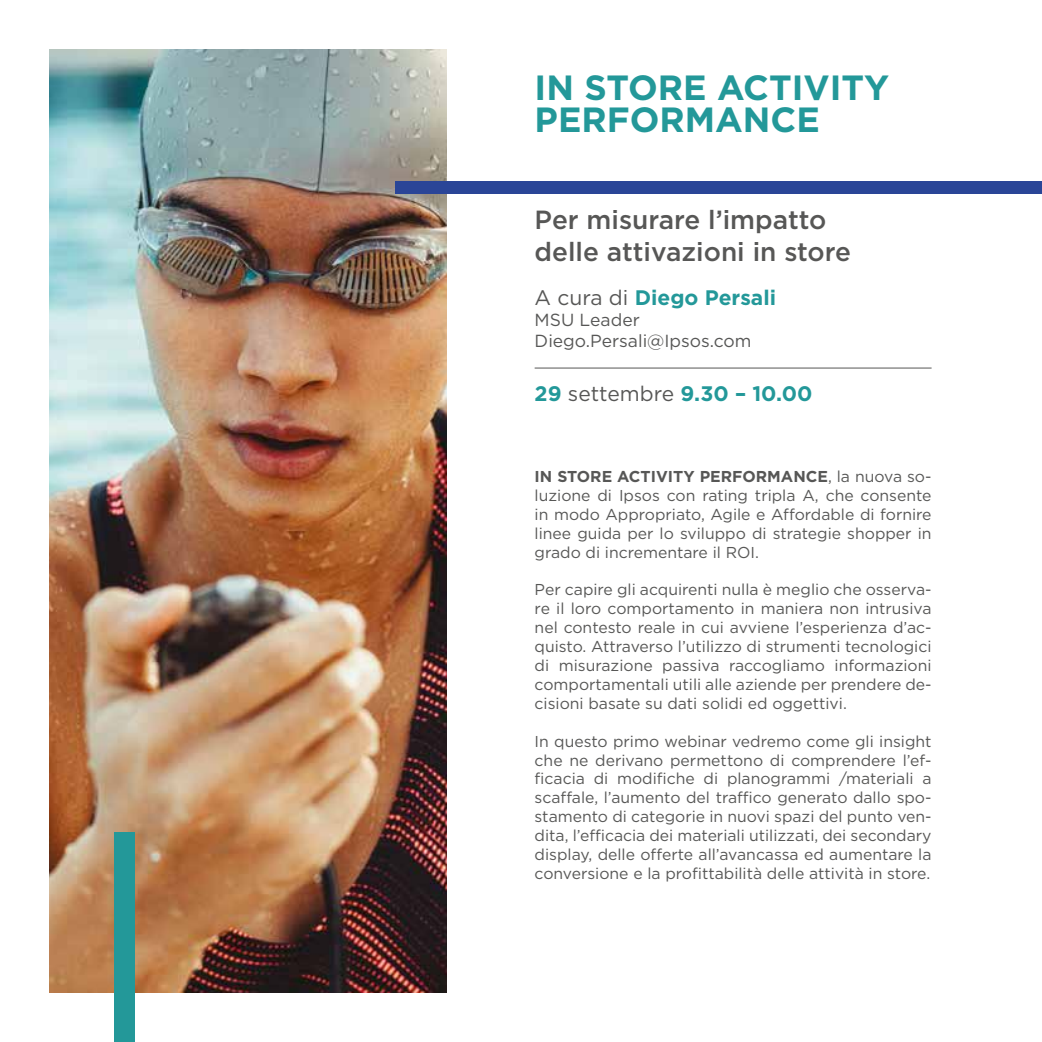
<style>
.page{position:relative;width:1042px;height:1042px;background:#fff}
.page>*{position:absolute;margin:0;border:0;box-sizing:border-box;transform-origin:0 0}
.t1{font:700 35px/31.5px "Gotham";color:#239899}
.t2{font:500 26.25px/31.5px "Gotham";color:#575756}
.t3{font:700 21px "Gotham";color:#239899}
.t4{font:17.5px/21px "Gotham";color:#575756}
.t5{font:15.75px/18.9px "Gotham";color:#575756;text-align:justify}
.s1{font-weight:400;color:#575756}
.s2{font-weight:700}
</style>
<div class="page">
<img style="left:50px;top:50px;width:396px;height:942px">
<div style="left:114px;top:832px;width:20px;height:210px;background:#239899"></div>
<div style="left:395px;top:181px;width:647px;height:13px;background:#2a4597"></div>
<hr style="left:535px;top:368px;width:396px;height:1px;background:#575756">
<h1 class="t1" style="left:535px;top:71px;width:356px">IN STORE ACTIVITY<br>PERFORMANCE</h1>
<h2 class="t2" style="left:535px;top:203px;width:318px">Per misurare l’impatto delle attivazioni in store</h2>
<h3 class="t3" style="left:535px;top:285px;width:243px"><span class="s1">A cura di</span> Diego Persali</h3>
<p class="t4" style="left:535px;top:309px;width:218px">MSU Leader<br>Diego.Persali@Ipsos.com</p>
<h3 class="t3" style="left:535px;top:382px;width:279px">29 <span class="s1">settembre</span> 9.30 – 10.00</h3>
<p class="t5" style="left:535px;top:467px;width:398px"><span class="s2">IN STORE ACTIVITY PERFORMANCE</span>, la nuova so&shy;luzione di Ipsos con rating tripla A, che consente in modo Appropriato, Agile e Affordable di fornire linee guida per lo sviluppo di strategie shopper in grado di incrementare il ROI.</p>
<p class="t5" style="left:535px;top:580px;width:398px">Per capire gli acquirenti nulla è meglio che osserva&shy;re il loro comportamento in maniera non intrusiva nel contesto reale in cui avviene l’esperienza d’ac&shy;quisto. Attraverso l’utilizzo di strumenti tecnologici di misurazione passiva raccogliamo informazioni comportamentali utili alle aziende per prendere de&shy;cisioni basate su dati solidi ed oggettivi.</p>
<p class="t5" style="left:535px;top:731px;width:398px">In questo primo webinar vedremo come gli insight che ne derivano permettono di comprendere l’ef&shy;ficacia di modifiche di planogrammi /materiali a scaffale, l’aumento del traffico generato dallo spo&shy;stamento di categorie in nuovi spazi del punto ven&shy;dita, l’efficacia dei materiali utilizzati, dei secondary display, delle offerte all’avancassa ed aumentare la conversione e la profittabilità delle attività in store.</p>
</div>
